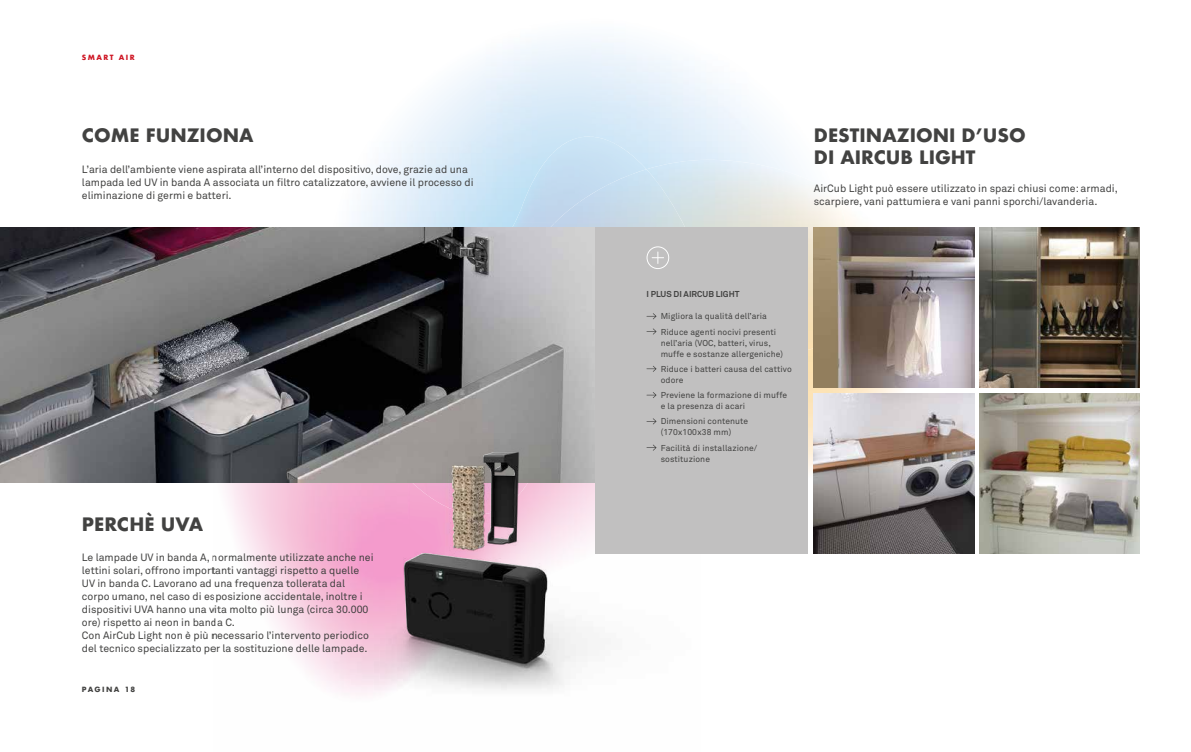
<style>
.page{position:relative;width:1191px;height:752px;background:#fff}
.page>*{position:absolute;margin:0;border:0;box-sizing:border-box;transform-origin:0 0}
.t1{font:700 18px/21.6px "Futura";color:#424241}
.t2{font:10.5px/13px "Akkurat";color:#424241}
.t3{font:8.5px/11px "Akkurat";letter-spacing:.01em;color:#424241}
.t4{font:700 8.5px "Akkurat";color:#424241}
.t5{font:700 7px "Futura";letter-spacing:.19em;color:#424241}
.t6{font:700 7px "Futura";letter-spacing:.2em;color:#ce1422}
</style>
<div class="page">
<img style="left:784px;top:152px;width:3px;height:8px">
<img style="left:504px;top:222px;width:33px;height:5px">
<img style="left:515px;top:188px;width:63px;height:35px">
<div style="left:578px;top:136px;width:35px;height:49px;background:#c8e1f3"></div>
<div style="left:529px;top:153px;width:50px;height:35px;background:#c4dff2"></div>
<img style="left:612px;top:142px;width:34px;height:27px">
<img style="left:551px;top:137px;width:28px;height:17px">
<img style="left:808px;top:465px;width:6px;height:33px">
<img style="left:816px;top:387px;width:35px;height:6px">
<img style="left:808px;top:353px;width:8px;height:112px">
<img style="left:851px;top:220px;width:17px;height:173px">
<img style="left:868px;top:387px;width:18px;height:6px">
<img style="left:903px;top:387px;width:18px;height:6px">
<img style="left:646px;top:160px;width:207px;height:193px">
<img style="left:554px;top:202px;width:51px;height:25px">
<img style="left:537px;top:222px;width:18px;height:5px">
<div style="left:605px;top:202px;width:85px;height:25px;background:#cbdce5"></div>
<div style="left:578px;top:185px;width:93px;height:18px;background:#c7dded"></div>
<img style="left:605px;top:169px;width:55px;height:17px">
<img style="left:0;top:227px;width:595px;height:255px">
<svg style="left:213px;top:419px;width:382px;height:23px;background:#7c7c7e"></svg>
<img style="left:213px;top:442px;width:487px;height:253px">
<img style="left:404px;top:451px;width:140px;height:212px">
<div style="left:595px;top:227px;width:213px;height:326px;background:#c1c0c0"></div>
<img style="left:814px;top:227px;width:160px;height:160px">
<img style="left:979px;top:227px;width:161px;height:160px">
<img style="left:814px;top:393px;width:160px;height:160px">
<img style="left:979px;top:393px;width:161px;height:160px">
<svg style="left:646px;top:313px;width:10px;height:6px"></svg>
<svg style="left:646px;top:328px;width:10px;height:6px"></svg>
<svg style="left:646px;top:366px;width:10px;height:5px"></svg>
<svg style="left:646px;top:392px;width:10px;height:6px"></svg>
<svg style="left:646px;top:418px;width:10px;height:6px"></svg>
<svg style="left:646px;top:444px;width:10px;height:6px"></svg>
<svg style="left:646px;top:246px;width:23px;height:23px"></svg>
<p class="t6" style="left:82px;top:52px;width:54px">SMART AIR</p>
<h1 class="t1" style="left:82px;top:124px;width:173px">COME FUNZIONA</h1>
<p class="t2" style="left:82px;top:163px;width:393px">L’aria dell’ambiente viene aspirata all’interno del dispositivo, dove, grazie ad una lampada led UV in banda A associata un filtro catalizzatore, avviene il processo di eliminazione di germi e batteri.</p>
<h1 class="t1" style="left:82px;top:513px;width:123px">PERCHÈ UVA</h1>
<p class="t2" style="left:82px;top:551px;width:293px">Le lampade UV in banda A, normalmente utilizzate anche nei lettini solari, offrono importanti vantaggi rispetto a quelle UV in banda C. Lavorano ad una frequenza tollerata dal corpo umano, nel caso di esposizione accidentale, inoltre i dispositivi UVA hanno una vita molto più lunga (circa 30.000 ore) rispetto ai neon in banda C.<br>Con AirCub Light non è più necessario l’intervento periodico del tecnico specializzato per la sostituzione delle lampade.</p>
<p class="t5" style="left:82px;top:683px;width:55px">PAGINA 18</p>
<h1 class="t1" style="left:814px;top:124px;width:213px">DESTINAZIONI D’USO<br>DI AIRCUB LIGHT</h1>
<p class="t2" style="left:814px;top:182px;width:305px">AirCub Light può essere utilizzato in spazi chiusi come: armadi, scarpiere, vani pattumiera e vani panni sporchi/lavanderia.</p>
<p class="t4" style="left:646px;top:288px;width:95px">I PLUS DI AIRCUB LIGHT</p>
<p class="t3" style="left:660px;top:309px;width:117px;line-height:15.3px">Migliora la qualità dell’aria<br>Riduce agenti nocivi presenti</p>
<p class="t3" style="left:660px;top:337px;width:124px">nell’aria (VOC, batteri, virus, muffe e sostanze allergeniche)</p>
<p class="t3" style="left:660px;top:363px;width:133px">Riduce i batteri causa del cattivo odore</p>
<p class="t3" style="left:660px;top:389px;width:128px">Previene la formazione di muffe e la presenza di acari</p>
<p class="t3" style="left:660px;top:416px;width:89px">Dimensioni contenute (170x100x38 mm)</p>
<p class="t3" style="left:660px;top:442px;width:98px">Facilità di installazione/ sostituzione</p>
</div>
